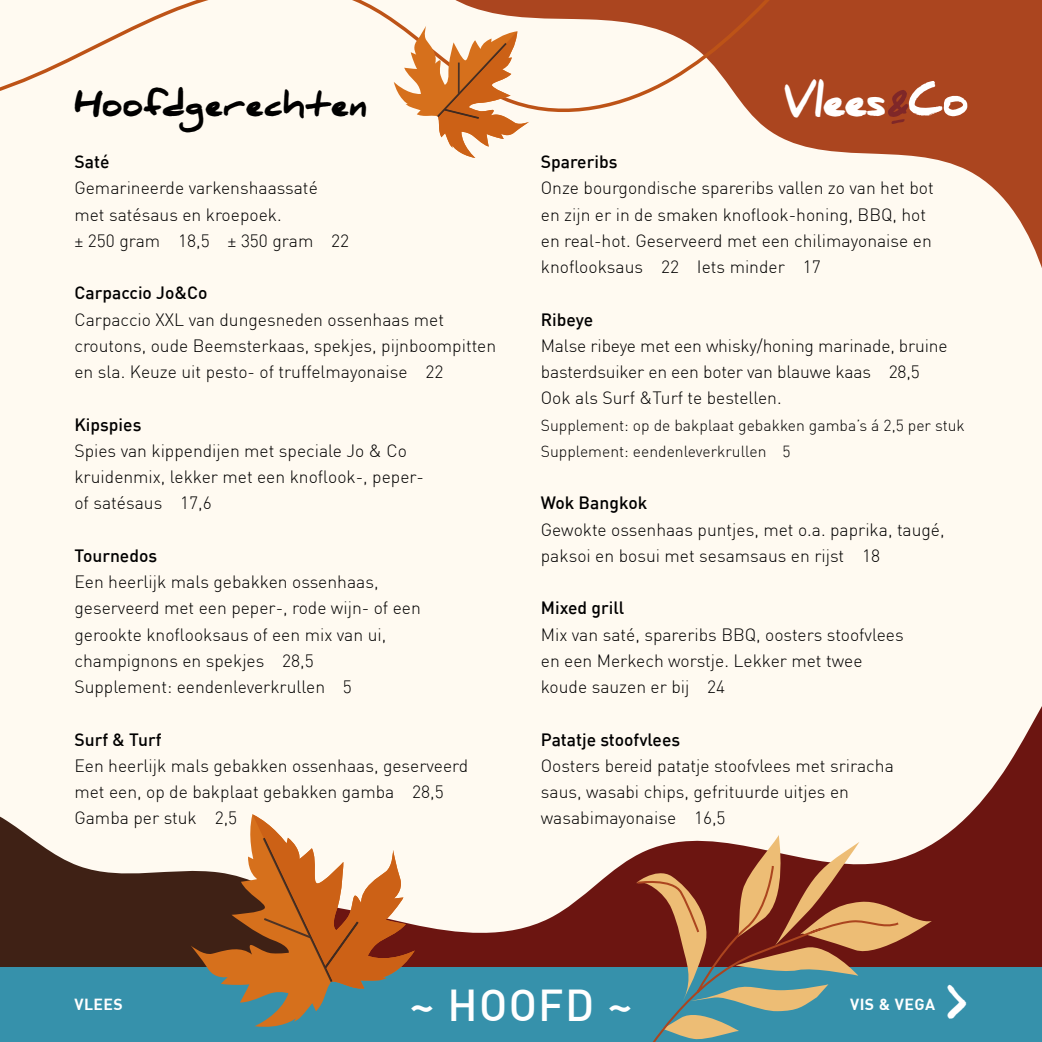
<style>
.page{position:relative;width:1042px;height:1042px;background:#fff}
.page>*{position:absolute;margin:0;border:0;box-sizing:border-box;transform-origin:0 0}
.t1{font:500 43.75px "DIN";letter-spacing:.03em;color:#fff}
.t2{font:900 40.25px "Daniel";letter-spacing:-.05em;color:#fff}
.t3{font:900 35px "Daniel";color:#fff}
.t4{font:900 31.5px "Daniel";color:#000}
.t5{font:300 17.5px/26.2px "DIN";color:#000}
.t6{font:500 17.5px "DIN";color:#000}
.t7{font:300 15.75px/26.2px "DIN";color:#000}
.t8{font:700 15.75px "DIN";letter-spacing:.03em;color:#fff}
</style>
<div class="page">
<div style="left:0;top:0;width:1042px;height:967px;background:#fffaf1"></div>
<svg style="left:762px;top:0;width:280px;height:268px;fill:#ab451f"></svg>
<svg style="left:415px;top:706px;width:627px;height:261px"></svg>
<svg style="left:0;top:816px;width:191px;height:151px;fill:#3f2115"></svg>
<div style="left:0;top:967px;width:1042px;height:75px;background:#3691ab"></div>
<svg style="left:631px;top:835px;width:301px;height:132px"></svg>
<svg style="left:635px;top:863px;width:266px;height:179px"></svg>
<svg style="left:191px;top:816px;width:137px;height:211px"></svg>
<svg style="left:252px;top:814px;width:163px;height:175px"></svg>
<svg style="left:0;top:0;width:800px;height:125px"></svg>
<svg style="left:394px;top:26px;width:135px;height:132px"></svg>
<svg style="left:887px;top:81px;width:80px;height:43px"></svg>
<h3 class="t4" style="left:74px;top:86px;width:294px">Hoofdgerechten</h3>
<p class="t6" style="left:74px;top:151px;width:37px">Saté</p>
<p class="t5" style="left:74px;top:175px;width:276px">Gemarineerde varkenshaassaté met satésaus en kroepoek.<br>± 250 gram 18,5 ± 350 gram 22</p>
<p class="t6" style="left:74px;top:282px;width:135px">Carpaccio Jo&amp;Co</p>
<p class="t5" style="left:74px;top:306px;width:423px">Carpaccio XXL van dungesneden ossenhaas met croutons, oude Beemsterkaas, spekjes, pijnboompitten en sla. Keuze uit pesto- of truffelmayonaise 22</p>
<p class="t6" style="left:74px;top:413px;width:69px">Kipspies</p>
<p class="t5" style="left:74px;top:437px;width:351px">Spies van kippendijen met speciale Jo &amp; Co kruidenmix, lekker met een knoflook-, peper&shy;of satésaus 17,6</p>
<p class="t6" style="left:74px;top:544px;width:84px">Tournedos</p>
<p class="t5" style="left:74px;top:568px;width:348px">Een heerlijk mals gebakken ossenhaas, geserveerd met een peper-, rode wijn- of een gerookte knoflooksaus of een mix van ui, champignons en spekjes 28,5<br>Supplement: eendenleverkrullen 5</p>
<p class="t6" style="left:74px;top:728px;width:89px">Surf &amp; Turf</p>
<p class="t5" style="left:74px;top:752px;width:395px">Een heerlijk mals gebakken ossenhaas, geserveerd met een, op de bakplaat gebakken gamba 28,5<br>Gamba per stuk 2,5</p>
<h2 class="t2" style="left:783px;top:78px;width:104px">Vlees</h2>
<p class="t6" style="left:541px;top:151px;width:78px">Spareribs</p>
<p class="t5" style="left:541px;top:175px;width:394px">Onze bourgondische spareribs vallen zo van het bot en zijn er in de smaken knoflook-honing, BBQ, hot en real-hot. Geserveerd met een chilimayonaise en knoflooksaus 22 Iets minder 17</p>
<p class="t6" style="left:541px;top:308px;width:54px">Ribeye</p>
<p class="t5" style="left:541px;top:332px;width:408px">Malse ribeye met een whisky/honing marinade, bruine basterdsuiker en een boter van blauwe kaas 28,5<br>Ook als Surf &amp;Turf te bestellen.</p>
<p class="t7" style="left:541px;top:412px;width:425px">Supplement: op de bakplaat gebakken gamba’s á 2,5 per stuk<br>Supplement: eendenleverkrullen 5</p>
<p class="t6" style="left:541px;top:492px;width:108px">Wok Bangkok</p>
<p class="t5" style="left:541px;top:516px;width:405px">Gewokte ossenhaas puntjes, met o.a. paprika, taugé, paksoi en bosui met sesamsaus en rijst 18</p>
<p class="t6" style="left:541px;top:597px;width:85px">Mixed grill</p>
<p class="t5" style="left:541px;top:621px;width:364px">Mix van saté, spareribs BBQ, oosters stoofvlees en een Merkech worstje. Lekker met twee koude sauzen er bij 24</p>
<p class="t6" style="left:541px;top:728px;width:141px">Patatje stoofvlees</p>
<p class="t5" style="left:541px;top:752px;width:354px">Oosters bereid patatje stoofvlees met sriracha saus, wasabi chips, gefrituurde uitjes en wasabimayonaise 16,5</p>
<p class="t8" style="left:74px;top:994px;width:50px">VLEES</p>
<h1 class="t1" style="left:409px;top:977px;width:225px">~ HOOFD ~</h1>
<p class="t8" style="left:850px;top:994px;width:86px">VIS &amp; VEGA</p>
<h3 class="t3" style="left:946px;top:983px;width:23px">&gt;</h3>
</div>
